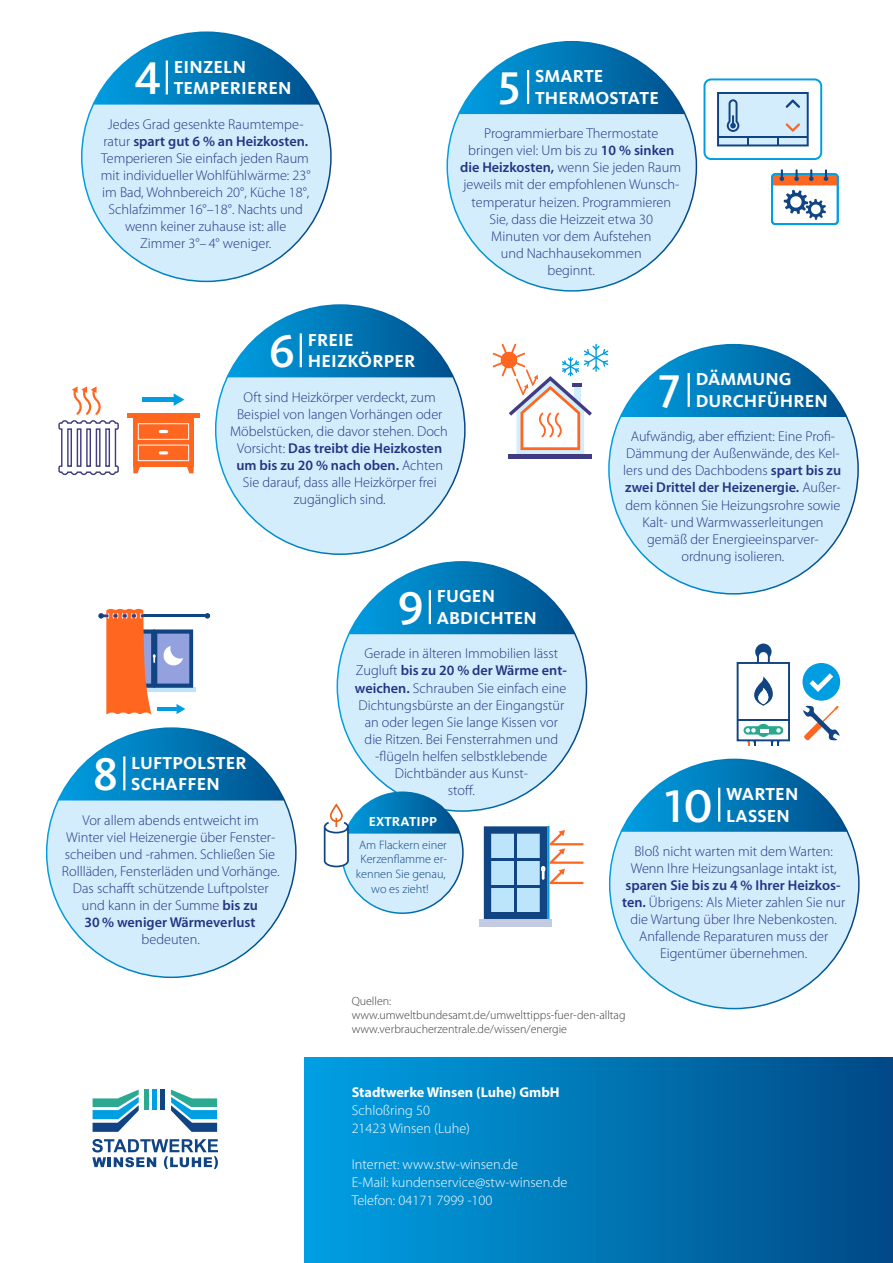
<style>
.page{position:relative;width:893px;height:1263px;background:#fff}
.page>*{position:absolute;margin:0;border:0;box-sizing:border-box;transform-origin:0 0}
.t1{font:500 47.55px "Kievit Pro";color:#fff}
.t2{font:700 18px/21.6px "Kievit Pro";letter-spacing:.01em;color:#fff}
.t3{font:300 14.25px/17.1px "Myriad Pro";color:#253483;text-align:center}
.t4{font:300 14.25px/18px "Myriad Pro";color:#fff}
.t5{font:700 14.25px "Myriad Pro";color:#fff}
.t6{font:700 13.5px "Kievit Pro";letter-spacing:.01em;color:#fff}
.t7{font:300 12.3px/14.7px "Myriad Pro";color:#104484;text-align:center}
.t8{font:300 12px/14.4px "Myriad Pro";color:#3b3b3a}
.s1{font-weight:600}
</style>
<div class="page">
<svg style="left:755px;top:643px;width:16px;height:17px"></svg>
<svg style="left:756px;top:649px;width:15px;height:13px"></svg>
<div style="left:737px;top:662px;width:53px;height:79px;border:2px solid #104483"></div>
<hr style="left:738px;top:719px;width:51px;height:1px;background:#104483">
<svg style="left:743px;top:726px;width:40px;height:8px"></svg>
<div style="left:757px;top:724px;width:13px;height:13px;background:#2ba98f;border-radius:50%"></div>
<svg style="left:746px;top:728px;width:35px;height:18px"></svg>
<svg style="left:754px;top:676px;width:19px;height:30px"></svg>
<div style="left:802px;top:663px;width:38px;height:38px;background:#009de2;border-radius:50%"></div>
<svg style="left:809px;top:673px;width:24px;height:19px"></svg>
<svg style="left:803px;top:705px;width:37px;height:36px"></svg>
<svg style="left:93px;top:1089px;width:46px;height:43px"></svg>
<svg style="left:171px;top:1089px;width:46px;height:43px"></svg>
<hr style="left:145px;top:1090px;width:4px;height:20px;background:#2caa91">
<div style="left:152px;top:1090px;width:5px;height:20px;background:#009ee3"></div>
<div style="left:160px;top:1090px;width:5px;height:20px;background:#104484"></div>
<svg style="left:92px;top:1139px;width:126px;height:30px"></svg>
<div style="left:305px;top:1057px;width:588px;height:206px;background:linear-gradient(to right,#00a1e4,#004a86)"></div>
<div style="left:133px;top:418px;width:61px;height:48px;background:#ff6721"></div>
<div style="left:127px;top:413px;width:73px;height:5px;background:#ff6721"></div>
<svg style="left:133px;top:423px;width:61px;height:50px"></svg>
<hr style="left:142px;top:398px;width:33px;height:4px;background:#009de2">
<svg style="left:174px;top:393px;width:10px;height:13px"></svg>
<svg style="left:58px;top:386px;width:61px;height:90px"></svg>
<svg style="left:484px;top:826px;width:99px;height:93px"></svg>
<div style="left:479px;top:919px;width:73px;height:7px;background:#c3cae1"></div>
<hr style="left:509px;top:454px;width:83px;height:4px;background:#403c82">
<svg style="left:493px;top:344px;width:115px;height:110px"></svg>
<hr style="left:112px;top:688px;width:84px;height:4px;background:#bce4fa">
<hr style="left:107px;top:614px;width:103px;height:3px;background:#104483">
<svg style="left:205px;top:613px;width:5px;height:6px"></svg>
<svg style="left:98px;top:609px;width:95px;height:105px"></svg>
<div style="left:82px;top:32px;width:249px;height:249px;background:#d4edfc;border-radius:50%"></div>
<svg style="left:93px;top:34px;width:226px;height:71px"></svg>
<div style="left:216px;top:305px;width:249px;height:249px;background:#d4edfc;border-radius:50%"></div>
<svg style="left:227px;top:305px;width:226px;height:72px"></svg>
<div style="left:337px;top:562px;width:249px;height:249px;background:#d4edfc;border-radius:50%"></div>
<svg style="left:349px;top:562px;width:226px;height:72px"></svg>
<div style="left:47px;top:728px;width:249px;height:249px;background:#d4edfc;border-radius:50%"></div>
<svg style="left:58px;top:728px;width:226px;height:72px"></svg>
<div style="left:447px;top:42px;width:249px;height:249px;background:#d4edfc;border-radius:50%"></div>
<svg style="left:459px;top:42px;width:226px;height:72px"></svg>
<hr style="left:166px;top:61px;width:2px;height:33px;background:#fff">
<hr style="left:300px;top:333px;width:2px;height:34px;background:#fff">
<hr style="left:429px;top:590px;width:2px;height:34px;background:#fff">
<hr style="left:123px;top:756px;width:2px;height:34px;background:#fff">
<hr style="left:527px;top:70px;width:2px;height:34px;background:#fff">
<div style="left:703px;top:78px;width:119px;height:82px;border:2px solid #009de2;border-radius:7px"></div>
<svg style="left:717px;top:92px;width:92px;height:54px"></svg>
<div style="left:771px;top:173px;width:68px;height:52px;border:2px solid #009ee3;border-radius:3px"></div>
<svg style="left:772px;top:169px;width:66px;height:51px"></svg>
<div style="left:609px;top:345px;width:249px;height:249px;background:#d4edfc;border-radius:50%"></div>
<svg style="left:620px;top:345px;width:227px;height:72px"></svg>
<div style="left:610px;top:759px;width:249px;height:249px;background:#d4edfc;border-radius:50%"></div>
<svg style="left:621px;top:759px;width:226px;height:73px"></svg>
<hr style="left:688px;top:373px;width:2px;height:34px;background:#fff">
<hr style="left:718px;top:788px;width:2px;height:34px;background:#fff">
<div style="left:342px;top:792px;width:121px;height:121px;background:#d4edfc;border-radius:50%"></div>
<svg style="left:324px;top:792px;width:136px;height:75px"></svg>
<h1 class="t1" style="left:135px;top:50px;width:28px">4</h1>
<p class="t2" style="left:174px;top:56px;width:119px">EINZELN<br>TEMPERIEREN</p>
<p class="t3" style="left:101px;top:116px;width:211px">Jedes Grad gesenkte Raumtempe&shy;ratur <span class="s1">spart gut 6 % an Heizkosten.<br></span>Temperieren Sie einfach jeden Raum mit individueller Wohlfühlwärme: 23° im Bad, Wohnbereich 20°, Küche 18°,<br>Schlafzimmer 16°–18°. Nachts und wenn keiner zuhause ist: alle<br>Zimmer 3°– 4° weniger.</p>
<h1 class="t1" style="left:488px;top:41px;width:26px">2</h1>
<h1 class="t1" style="left:498px;top:60px;width:23px">5</h1>
<p class="t2" style="left:535px;top:65px;width:70px">SMARTE</p>
<p class="t2" style="left:535px;top:87px;width:125px">THERMOSTATE</p>
<p class="t3" style="left:460px;top:125px;width:222px">Programmierbare Thermostate bringen viel: Um bis zu <span class="s1">10 % sinken die Heizkosten,</span> wenn Sie jeden Raum jeweils mit der empfohlenen Wunsch&shy;temperatur heizen. Programmieren<br>Sie, dass die Heizzeit etwa 30<br>Minuten vor dem Aufstehen<br>und Nachhausekommen<br>beginnt.</p>
<h1 class="t1" style="left:257px;top:305px;width:26px">2</h1>
<h1 class="t1" style="left:269px;top:323px;width:27px">6</h1>
<p class="t2" style="left:308px;top:329px;width:109px">FREIE<br>HEIZKÖRPER</p>
<p class="t3" style="left:230px;top:388px;width:219px">Oft sind Heizkörper verdeckt, zum<br>Beispiel von langen Vorhängen oder<br>Möbelstücken, die davor stehen. Doch<br>Vorsicht: <span class="s1">Das treibt die Heizkosten um bis zu 20 % nach oben.</span> Achten<br>Sie darauf, dass alle Heizkörper frei zugänglich sind.</p>
<h1 class="t1" style="left:650px;top:344px;width:26px">2</h1>
<h1 class="t1" style="left:659px;top:362px;width:24px">7</h1>
<p class="t2" style="left:696px;top:368px;width:134px">DÄMMUNG<br>DURCHFÜHREN</p>
<p class="t3" style="left:623px;top:428px;width:219px">Aufwändig, aber effizient: Eine Profi-Dämmung der Außenwände, des Kel&shy;lers und des Dachbodens <span class="s1">spart bis zu zwei Drittel der Heizenergie.</span> Außer&shy;dem können Sie Heizungsrohre sowie Kalt- und Warmwasserleitungen gemäß der Energieeinsparver&shy;ordnung isolieren.</p>
<h1 class="t1" style="left:88px;top:728px;width:26px">2</h1>
<h1 class="t1" style="left:93px;top:746px;width:26px">8</h1>
<p class="t2" style="left:131px;top:752px;width:117px">LUFTPOLSTER<br>SCHAFFEN</p>
<p class="t3" style="left:62px;top:811px;width:219px">Vor allem abends entweicht im<br>Winter viel Heizenergie über Fenster&shy;scheiben und -rahmen. Schließen Sie Rollläden, Fensterläden und Vorhänge.<br>Das schafft schützende Luftpolster und kann in der Summe <span class="s1">bis zu<br>30 % weniger Wärmeverlust</span></p>
<p class="t3" style="left:142px;top:931px;width:60px">bedeuten.</p>
<h1 class="t1" style="left:398px;top:580px;width:27px">9</h1>
<p class="t2" style="left:437px;top:585px;width:102px">FUGEN<br>ABDICHTEN</p>
<p class="t3" style="left:355px;top:645px;width:213px">Gerade in älteren Immobilien lässt<br>Zugluft <span class="s1">bis zu 20 % der Wärme ent&shy;weichen.</span> Schrauben Sie einfach eine<br>Dichtungsbürste an der Eingangstür an oder legen Sie lange Kissen vor die Ritzen. Bei Fensterrahmen und -flügeln helfen selbstklebende<br>Dichtbänder aus Kunst-<br>stoff.</p>
<p class="t6" style="left:369px;top:813px;width:70px">EXTRATIPP</p>
<p class="t7" style="left:356px;top:837px;width:93px">Am Flackern einer<br>Kerzenflamme er&shy;kennen Sie genau, wo es zieht!</p>
<h1 class="t1" style="left:651px;top:759px;width:26px">2</h1>
<h1 class="t1" style="left:665px;top:777px;width:49px">10</h1>
<p class="t2" style="left:726px;top:783px;width:74px">WARTEN<br>LASSEN</p>
<p class="t3" style="left:631px;top:843px;width:208px;text-align:left">Bloß nicht warten mit dem Warten:<br>Wenn Ihre Heizungsanlage intakt ist,</p>
<p class="t3" style="left:622px;top:877px;width:225px"><span class="s1">sparen Sie bis zu 4 % Ihrer Heizkos&shy;ten.</span> Übrigens: Als Mieter zahlen Sie nur die Wartung über Ihre Nebenkosten.<br>Anfallende Reparaturen muss der Eigentümer übernehmen.</p>
<p class="t8" style="left:352px;top:993px;width:275px">Quellen: www.umweltbundesamt.de/umwelttipps-fuer-den-alltag www.verbraucherzentrale.de/wissen/energie</p>
<p class="t5" style="left:352px;top:1082px;width:210px">Stadtwerke Winsen (Luhe) GmbH</p>
<p class="t4" style="left:352px;top:1101px;width:120px">Schloßring 50<br>21423 Winsen (Luhe)</p>
<p class="t4" style="left:352px;top:1155px;width:217px">Internet: www.stw-winsen.de<br>E-Mail: kundenservice@stw-winsen.de<br>Telefon: 04171 7999 -100</p>
</div>
